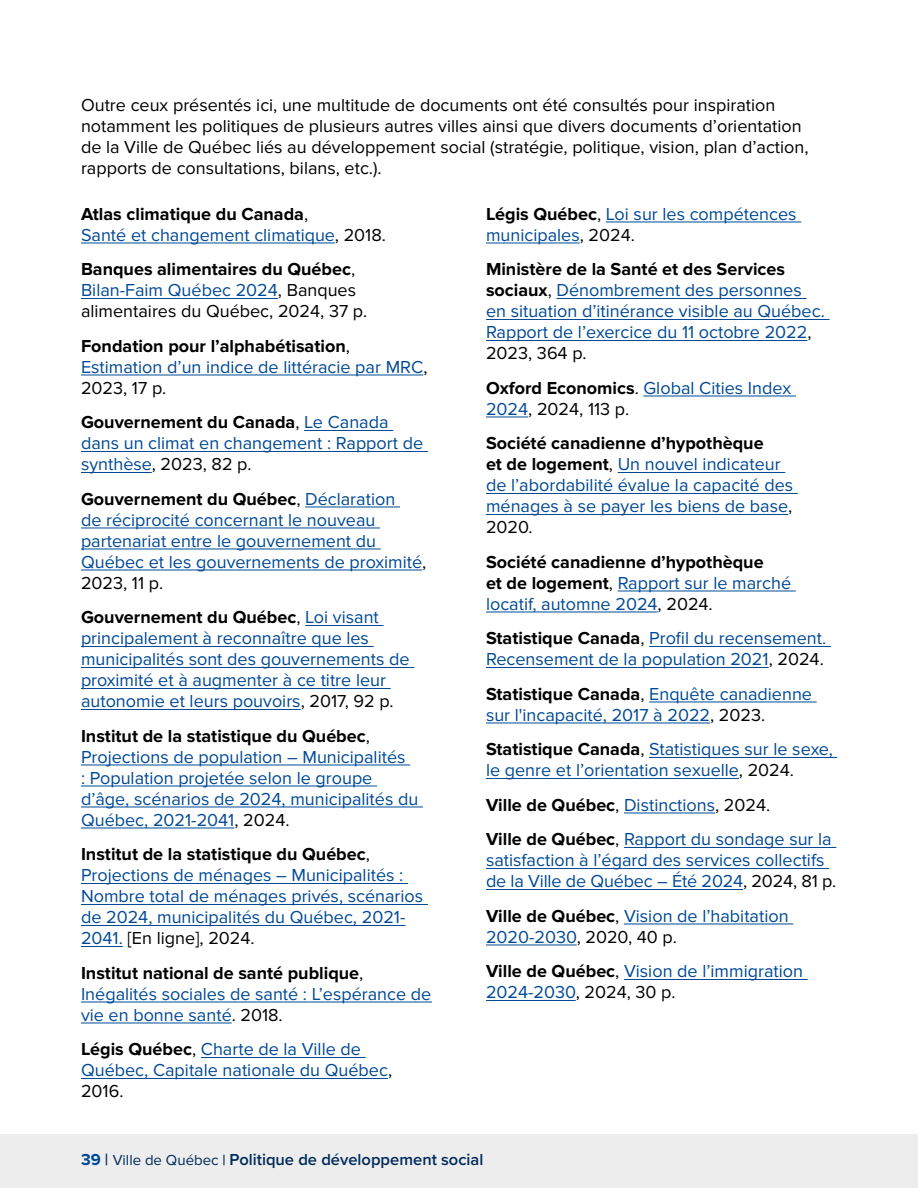
<style>
.page{position:relative;width:918px;height:1188px;background:#fff}
.page>*{position:absolute;margin:0;border:0;box-sizing:border-box;transform-origin:0 0}
.t1{font:18px/21px "Proxima Nova";color:#004996}
.t2{font:18px/21px "Proxima Nova";color:#000}
.t3{font:700 18px/21px "Proxima Nova";color:#000}
.t4{font:600 16.5px "Proxima Nova";color:#002a5a}
.s1{font-weight:700;color:#000}
.s2{color:#000}
.s3{font-weight:700}
.s4{color:#004996}
.s5{font-weight:400}
.s6{font-weight:400;color:#004996}
.s7{font-weight:700;color:#004996}
.s8{font-weight:400;font-size:15px}
.s9{font-size:15px}
</style>
<div class="page">
<div style="left:0;top:1134px;width:918px;height:54px;background:#ededed"></div>
<hr style="left:81px;top:243px;width:254px;height:1px;background:#004996">
<hr style="left:81px;top:298px;width:197px;height:1px;background:#004996">
<hr style="left:81px;top:375px;width:342px;height:1px;background:#004996">
<hr style="left:304px;top:430px;width:89px;height:1px;background:#004996">
<hr style="left:81px;top:451px;width:347px;height:1px;background:#004996">
<hr style="left:81px;top:472px;width:71px;height:1px;background:#004996">
<hr style="left:305px;top:507px;width:95px;height:1px;background:#004996">
<hr style="left:81px;top:528px;width:299px;height:1px;background:#004996">
<hr style="left:81px;top:549px;width:300px;height:1px;background:#004996">
<hr style="left:81px;top:570px;width:341px;height:1px;background:#004996">
<hr style="left:305px;top:625px;width:79px;height:1px;background:#004996">
<hr style="left:81px;top:646px;width:293px;height:1px;background:#004996">
<hr style="left:81px;top:667px;width:333px;height:1px;background:#004996">
<hr style="left:81px;top:688px;width:310px;height:1px;background:#004996">
<hr style="left:81px;top:709px;width:220px;height:1px;background:#004996">
<hr style="left:81px;top:765px;width:329px;height:1px;background:#004996">
<hr style="left:81px;top:786px;width:296px;height:1px;background:#004996">
<hr style="left:81px;top:807px;width:342px;height:1px;background:#004996">
<hr style="left:81px;top:828px;width:153px;height:1px;background:#004996">
<hr style="left:81px;top:883px;width:327px;height:1px;background:#004996">
<hr style="left:81px;top:904px;width:347px;height:1px;background:#004996">
<hr style="left:81px;top:925px;width:324px;height:1px;background:#004996">
<hr style="left:81px;top:946px;width:42px;height:1px;background:#004996">
<hr style="left:81px;top:1002px;width:351px;height:1px;background:#004996">
<hr style="left:81px;top:1023px;width:151px;height:1px;background:#004996">
<hr style="left:201px;top:1057px;width:165px;height:1px;background:#004996">
<hr style="left:81px;top:1078px;width:307px;height:1px;background:#004996">
<hr style="left:606px;top:222px;width:195px;height:1px;background:#004996">
<hr style="left:486px;top:243px;width:94px;height:1px;background:#004996">
<hr style="left:557px;top:298px;width:249px;height:1px;background:#004996">
<hr style="left:486px;top:319px;width:343px;height:1px;background:#004996">
<hr style="left:486px;top:340px;width:321px;height:1px;background:#004996">
<hr style="left:643px;top:396px;width:153px;height:1px;background:#004996">
<hr style="left:486px;top:417px;width:42px;height:1px;background:#004996">
<hr style="left:618px;top:472px;width:167px;height:1px;background:#004996">
<hr style="left:486px;top:493px;width:312px;height:1px;background:#004996">
<hr style="left:486px;top:514px;width:302px;height:1px;background:#004996">
<hr style="left:618px;top:591px;width:178px;height:1px;background:#004996">
<hr style="left:486px;top:612px;width:172px;height:1px;background:#004996">
<hr style="left:649px;top:646px;width:182px;height:1px;background:#004996">
<hr style="left:486px;top:667px;width:283px;height:1px;background:#004996">
<hr style="left:649px;top:702px;width:168px;height:1px;background:#004996">
<hr style="left:486px;top:723px;width:224px;height:1px;background:#004996">
<hr style="left:649px;top:757px;width:188px;height:1px;background:#004996">
<hr style="left:486px;top:778px;width:253px;height:1px;background:#004996">
<hr style="left:624px;top:813px;width:91px;height:1px;background:#004996">
<hr style="left:624px;top:847px;width:212px;height:1px;background:#004996">
<hr style="left:486px;top:868px;width:343px;height:1px;background:#004996">
<hr style="left:486px;top:889px;width:257px;height:1px;background:#004996">
<hr style="left:624px;top:924px;width:169px;height:1px;background:#004996">
<hr style="left:486px;top:945px;width:91px;height:1px;background:#004996">
<hr style="left:624px;top:979px;width:184px;height:1px;background:#004996">
<hr style="left:486px;top:1000px;width:90px;height:1px;background:#004996">
<p class="t2" style="left:81px;top:95px;width:729px">Outre ceux présentés ici, une multitude de documents ont été consultés pour inspiration notamment les politiques de plusieurs autres villes ainsi que divers documents d’orientation de la Ville de Québec liés au développement social (stratégie, politique, vision, plan d’action, rapports de consultations, bilans, etc.).</p>
<p class="t1" style="left:81px;top:203px;width:307px"><span class="s1">Atlas climatique du Canada</span><span class="s2">,<br></span>Santé et changement climatique<span class="s2">, 2018.</span></p>
<p class="t2" style="left:81px;top:259px;width:288px"><span class="s3">Banques alimentaires du Québec</span>,<br><span class="s4">Bilan-Faim Québec 2024</span>, Banques alimentaires du Québec, 2024, 37 p.</p>
<p class="t1" style="left:81px;top:335px;width:348px"><span class="s1">Fondation pour l’alphabétisation</span><span class="s2">,<br></span>Estimation d’un indice de littéracie par MRC<span class="s2">,<br>2023, 17 p.</span></p>
<p class="t1" style="left:81px;top:412px;width:344px"><span class="s1">Gouvernement du Canada</span><span class="s2">,</span> Le Canada dans un climat en changement : Rapport de synthèse<span class="s2">, 2023, 82 p.</span></p>
<p class="t1" style="left:81px;top:488px;width:347px"><span class="s1">Gouvernement du Québec</span><span class="s2">,</span> Déclaration<br>de réciprocité concernant le nouveau partenariat entre le gouvernement du Québec et les gouvernements de proximité<span class="s2">, 2023, 11 p.</span></p>
<p class="t1" style="left:81px;top:607px;width:330px"><span class="s1">Gouvernement du Québec</span><span class="s2">,</span> Loi visant principalement à reconnaître que les municipalités sont des gouvernements de proximité et à augmenter à ce titre leur autonomie et leurs pouvoirs<span class="s2">, 2017, 92 p.</span></p>
<p class="t1" style="left:81px;top:725px;width:339px"><span class="s1">Institut de la statistique du Québec</span><span class="s2">, </span>Projections de population – Municipalités<br>: Population projetée selon le groupe d’âge, scénarios de 2024, municipalités du Québec, 2021-2041<span class="s2">, 2024.</span></p>
<p class="t1" style="left:81px;top:844px;width:344px"><span class="s1">Institut de la statistique du Québec</span><span class="s2">, </span>Projections de ménages – Municipalités :<br>Nombre total de ménages privés, scénarios de 2024, municipalités du Québec, 2021- 2041. <span class="s2">[En ligne], 2024.</span></p>
<p class="t1" style="left:81px;top:962px;width:352px"><span class="s1">Institut national de santé publique</span><span class="s2">,<br></span>Inégalités sociales de santé : L’espérance de vie en bonne santé<span class="s2">. 2018.</span></p>
<p class="t1" style="left:81px;top:1039px;width:313px"><span class="s1">Légis Québec</span><span class="s2">,</span> Charte de la Ville de<br>Québec, Capitale nationale du Québec<span class="s2">,<br>2016.</span></p>
<p class="t1" style="left:486px;top:203px;width:312px"><span class="s1">Légis Québec</span><span class="s2">,</span> Loi sur les compétences municipales<span class="s2">, 2024.</span></p>
<p class="t1" style="left:486px;top:259px;width:340px"><span class="s1">Ministère de la Santé et des Services sociaux</span><span class="s2">,</span> Dénombrement des personnes en situation d’itinérance visible au Québec.<br>Rapport de l’exercice du 11 octobre 2022<span class="s2">, 2023, 364 p.</span></p>
<p class="t1" style="left:486px;top:377px;width:307px"><span class="s1">Oxford Economics</span><span class="s2">.</span> Global Cities Index<br>2024<span class="s2">, 2024, 113 p.</span></p>
<p class="t1" style="left:486px;top:433px;width:309px"><span class="s1">Société canadienne d’hypothèque<br>et de logement</span><span class="s2">,</span> Un nouvel indicateur de l’abordabilité évalue la capacité des ménages à se payer les biens de base<span class="s2">,<br>2020.</span></p>
<p class="t3" style="left:486px;top:552px;width:307px">Société canadienne d’hypothèque<br>et de logement<span class="s5">,</span> <span class="s6">Rapport sur le marché locatif, automne 2024</span><span class="s5">, 2024.</span></p>
<p class="t1" style="left:486px;top:628px;width:342px"><span class="s1">Statistique Canada</span><span class="s2">,</span> Profil du recensement.<br>Recensement de la population 2021<span class="s2">, 2024.</span></p>
<p class="t1" style="left:486px;top:683px;width:328px"><span class="s1">Statistique Canada</span><span class="s2">,</span> Enquête canadienne sur l'incapacité, 2017 à 2022<span class="s2">, 2023.</span></p>
<p class="t1" style="left:486px;top:739px;width:349px"><span class="s1">Statistique Canada</span><span class="s2">,</span> Statistiques sur le sexe, le genre et l’orientation sexuelle<span class="s2">, 2024.</span></p>
<p class="t3" style="left:486px;top:795px;width:286px">Ville de Québec<span class="s5">,</span> <span class="s6">Distinctions</span><span class="s5">, 2024.</span></p>
<p class="t1" style="left:486px;top:829px;width:352px"><span class="s1">Ville de Québec</span><span class="s2">,</span> Rapport du sondage sur la satisfaction à l’égard des services collectifs de la Ville de Québec – Été 2024<span class="s2">, 2024, 81 p.</span></p>
<p class="t1" style="left:486px;top:905px;width:304px"><span class="s1">Ville de Québec</span><span class="s2">,</span> Vision de l’habitation<br>2020-2030<span class="s2">, 2020, 40 p.</span></p>
<p class="t1" style="left:486px;top:961px;width:319px"><span class="s1">Ville de Québec</span><span class="s2">,</span> Vision de l’immigration<br>2024-2030<span class="s2">, 2024, 30 p.</span></p>
<p class="t4" style="left:81px;top:1147px;width:404px"><span class="s7">39</span> | <span class="s8">Ville de Québec</span> <span class="s9">|</span> Politique de développement social</p>
</div>
